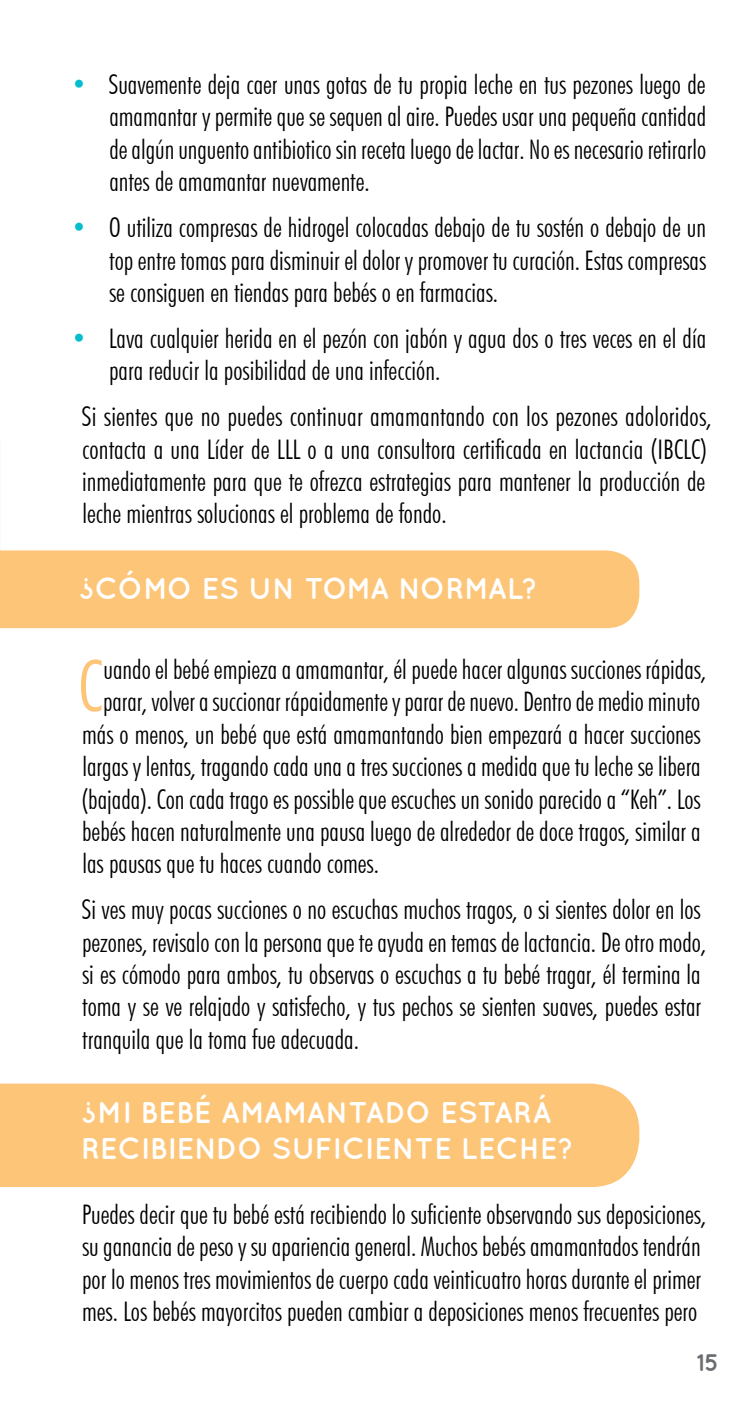
<style>
.page{position:relative;width:756px;height:1404px;background:#fff}
.page>*{position:absolute;margin:0;border:0;box-sizing:border-box;transform-origin:0 0}
.Paragraph_left_justi{font:300 condensed 72.3px "Futura BT";color:#fdc578}
.t1{font:700 30px/36px "Quicksand";color:#fff}
.Paragraph_left_justi-2{font:300 condensed 27px/32.4px "Futura BT";color:#000}
.Paragraph_left_justi-3{font:700 24px "Quicksand";color:#6a6d71}
.s1{color:#05bdcd}
</style>
<div class="page">
<svg style="left:0;top:438px;width:1px;height:112px"></svg>
<div style="left:0;top:550px;width:639px;height:78px;background:#fdc578"></div>
<div style="left:0;top:1084px;width:639px;height:103px;background:#fdc578"></div>
<p class="Paragraph_left_justi-2" style="left:109px;top:68px;width:598px;text-align:justify;text-indent:-38px"><span class="s1">•</span> Suavemente deja caer unas gotas de tu propia leche en tus pezones luego de amamantar y permite que se sequen al aire. Puedes usar una pequeña cantidad de algún unguento antibiotico sin receta luego de lactar. No es necesario retirarlo antes de amamantar nuevamente.</p>
<p class="Paragraph_left_justi-2" style="left:109px;top:211px;width:599px;text-align:justify;text-indent:-38px"><span class="s1">•</span> O utiliza compresas de hidrogel colocadas debajo de tu sostén o debajo de un top entre tomas para disminuir el dolor y promover tu curación. Estas compresas se consiguen en tiendas para bebés o en farmacias.</p>
<p class="Paragraph_left_justi-2" style="left:109px;top:322px;width:599px;text-indent:-38px"><span class="s1">•</span> Lava cualquier herida en el pezón con jabón y agua dos o tres veces en el día para reducir la posibilidad de una infección.</p>
<p class="Paragraph_left_justi-2" style="left:81px;top:400px;width:632px">Si sientes que no puedes continuar amamantando con los pezones adoloridos, contacta a una Líder de LLL o a una consultora certificada en lactancia (IBCLC) inmediatamente para que te ofrezca estrategias para mantener la producción de leche mientras solucionas el problema de fondo.</p>
<p class="t1" style="left:79px;top:569px;width:461px">¿CÓMO ES UN TOMA NORMAL?</p>
<p class="Paragraph_left_justi" style="left:78px;top:642px;width:25px">C</p>
<p class="Paragraph_left_justi-2" style="left:103px;top:653px;width:604px">uando el bebé empieza a amamantar, él puede hacer algunas succiones rápidas,</p>
<p class="Paragraph_left_justi-2" style="left:103px;top:685px;width:598px">parar, volver a succionar rápaidamente y parar de nuevo. Dentro de medio minuto</p>
<p class="Paragraph_left_justi-2" style="left:82px;top:718px;width:620px">más o menos, un bebé que está amamantando bien empezará a hacer succiones</p>
<p class="Paragraph_left_justi-2" style="left:82px;top:750px;width:620px">largas y lentas, tragando cada una a tres succiones a medida que tu leche se libera</p>
<p class="Paragraph_left_justi-2" style="left:82px;top:783px;width:621px">(bajada). Con cada trago es possible que escuches un sonido parecido a “Keh”. Los</p>
<p class="Paragraph_left_justi-2" style="left:82px;top:815px;width:620px">bebés hacen naturalmente una pausa luego de alrededor de doce tragos, similar a</p>
<p class="Paragraph_left_justi-2" style="left:82px;top:847px;width:298px">las pausas que tu haces cuando comes.</p>
<p class="Paragraph_left_justi-2" style="left:81px;top:893px;width:626px">Si ves muy pocas succiones o no escuchas muchos tragos, o si sientes dolor en los pezones, revisalo con la persona que te ayuda en temas de lactancia. De otro modo, si es cómodo para ambos, tu observas o escuchas a tu bebé tragar, él termina la toma y se ve relajado y satisfecho, y tus pechos se sienten suaves, puedes estar tranquila que la toma fue adecuada.</p>
<p class="t1" style="left:81px;top:1094px;width:494px">¿MI BEBÉ AMAMANTADO ESTARÁ<br>RECIBIENDO SUFICIENTE LECHE?</p>
<p class="Paragraph_left_justi-2" style="left:82px;top:1198px;width:626px">Puedes decir que tu bebé está recibiendo lo suficiente observando sus deposiciones, su ganancia de peso y su apariencia general. Muchos bebés amamantados tendrán por lo menos tres movimientos de cuerpo cada veinticuatro horas durante el primer mes. Los bebés mayorcitos pueden cambiar a deposiciones menos frecuentes pero</p>
<p class="Paragraph_left_justi-3" style="left:697px;top:1349px;width:24px">15</p>
</div>
